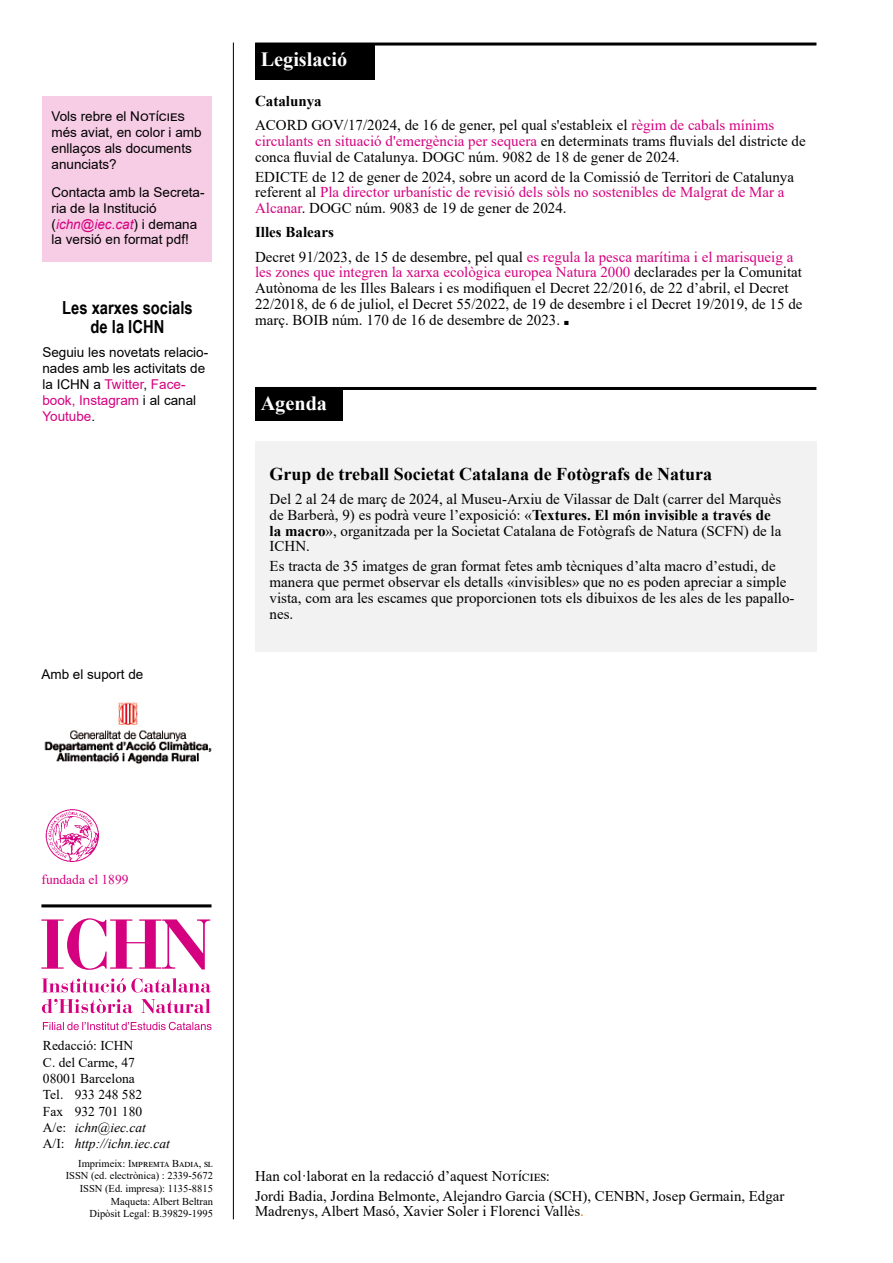
<style>
.page{position:relative;width:893px;height:1263px;background:#fff}
.page>*{position:absolute;margin:0;border:0;box-sizing:border-box;transform-origin:0 0}
.t1{font:700 20.25px "Times New Roman";color:#fff}
.t2{font:700 18px "Times New Roman";color:#000}
.t3{font:700 18px/18.8px "Arial Narrow";color:#000;text-align:center}
.t4{font:15px/15.8px "Times New Roman";color:#000}
.t5{font:15px/24.3px "Times New Roman";color:#d5007f}
.t6{font:14.85px/19.8px "Times New Roman";color:#000}
.t7{font:13.5px/15.8px "Arial";color:#000}
.t8{font:13.5px/16.2px "Times New Roman";color:#000}
.t9{font:13.5px "Times New Roman";color:#d5007f}
.t10{font:10.5px/12.6px "Times New Roman";color:#000;text-align:right}
.s1{font-style:italic;color:#d5007f}
.s2{color:#d5007f}
.s3{font-weight:700}
.s4{font-weight:700;color:#000}
.s5{color:#000}
.s6{font-size:9px}
.s7{font-style:italic}
.s8{font-size:15px}
.s9{font-size:15px;color:#ed7004}
</style>
<div class="page">
<hr style="left:233px;top:43px;width:1px;height:1176px;background:#000">
<img style="left:45px;top:809px;width:54px;height:53px">
<hr style="left:41px;top:904px;width:171px;height:3px;background:#000">
<div style="left:43px;top:96px;width:169px;height:165px;background:#f7cce5"></div>
<svg style="left:42px;top:978px;width:169px;height:35px"></svg>
<svg style="left:41px;top:918px;width:169px;height:52px"></svg>
<svg style="left:43px;top:1022px;width:169px;height:8px"></svg>
<div style="left:255px;top:389px;width:87px;height:32px;background:#000"></div>
<hr style="left:255px;top:387px;width:561px;height:3px;background:#000">
<img style="left:44px;top:702px;width:168px;height:62px">
<div style="left:255px;top:441px;width:561px;height:211px;background:#f2f2f2"></div>
<div style="left:255px;top:44px;width:119px;height:36px;background:#000"></div>
<hr style="left:255px;top:43px;width:561px;height:3px;background:#000">
<p class="t7" style="left:52px;top:109px;width:152px">Vols rebre el Notícies més aviat, en color i amb enllaços als documents anunciats?</p>
<p class="t7" style="left:52px;top:184px;width:155px">Contacta amb la Secreta&shy;ria de la Institució (<span class="s1">ichn@iec.cat</span>) i demana la versió en format pdf!</p>
<p class="t3" style="left:62px;top:297px;width:132px">Les xarxes socials de la ICHN</p>
<p class="t7" style="left:42px;top:344px;width:167px">Seguiu les novetats relacio&shy;nades amb les activitats de la ICHN a <span class="s2">Twitter</span>, <span class="s2">Face&shy;book, Instagram</span> i al canal<br><span class="s2">Youtube</span>.</p>
<p class="t7" style="left:41px;top:666px;width:104px">Amb el suport de</p>
<h1 class="t1" style="left:261px;top:45px;width:88px">Legislació</h1>
<p class="t4" style="left:255px;top:88px;width:521px;line-height:24.3px"><span class="s3">Catalunya<br></span>ACORD GOV/17/2024, de 16 de gener, pel qual s'estableix el <span class="s2">règim de cabals mínims</span></p>
<p class="t4" style="left:255px;top:132px;width:552px"><span class="s2">circulants en situació d'emergència per sequera</span> en determinats trams fluvials del districte de conca fluvial de Catalunya. DOGC núm. 9082 de 18 de gener de 2024.</p>
<p class="t4" style="left:255px;top:168px;width:540px">EDICTE de 12 de gener de 2024, sobre un acord de la Comissió de Territori de Catalunya referent al <span class="s2">Pla director urbanístic de revisió dels sòls no sostenibles de Malgrat de Mar a<br>Alcanar</span>. DOGC núm. 9083 de 19 de gener de 2024.</p>
<p class="t5" style="left:255px;top:220px;width:540px"><span class="s4">Illes Balears<br></span><span class="s5">Decret 91/2023, de 15 de desembre, pel qual</span> es regula la pesca marítima i el marisqueig a</p>
<p class="t4" style="left:255px;top:264px;width:549px"><span class="s2">les zones que integren la xarxa ecològica europea Natura 2000</span> declarades per la Comunitat Autònoma de les Illes Balears i es modifiquen el Decret 22/2016, de 22 d’abril, el Decret 22/2018, de 6 de juliol, el Decret 55/2022, de 19 de desembre i el Decret 19/2019, de 15 de març. BOIB núm. 170 de 16 de desembre de 2023. <span class="s6">■</span></p>
<h1 class="t1" style="left:261px;top:388px;width:68px">Agenda</h1>
<p class="t2" style="left:270px;top:461px;width:444px">Grup de treball Societat Catalana de Fotògrafs de Natura</p>
<p class="t4" style="left:270px;top:491px;width:513px">Del 2 al 24 de març de 2024, al Museu-Arxiu de Vilassar de Dalt (carrer del Marquès de Barberà, 9) es podrà veure l’exposició: «<span class="s3">Textures. El món invisible a través de la macro</span>», organitzada per la Societat Catalana de Fotògrafs de Natura (SCFN) de la ICHN.</p>
<p class="t4" style="left:270px;top:558px;width:526px">Es tracta de 35 imatges de gran format fetes amb tècniques d’alta macro d’estudi, de manera que permet observar els detalls «invisibles» que no es poden apreciar a simple vista, com ara les escames que proporcionen tots els dibuixos de les ales de les papallo&shy;nes.</p>
<p class="t9" style="left:42px;top:870px;width:88px">fundada el 1899</p>
<p class="t8" style="left:43px;top:1037px;width:129px">Redacció: ICHN<br>C. del Carme, 47<br>08001 Barcelona<br>Tel. 933 248 582<br>Fax 932 701 180<br>A/e: <span class="s7">ichn@iec.cat<br></span>A/I: <span class="s7">http://ichn.iec.cat</span></p>
<p class="t10" style="left:66px;top:1157px;width:149px">Imprimeix: Impremta Badia, sl<br>ISSN (ed. electrònica) : 2339-5672<br>ISSN (Ed. impresa): 1135-8815<br>Maqueta: Albert Beltran<br>Dipòsit Legal: B.39829-1995</p>
<p class="t6" style="left:255px;top:1165px;width:531px">Han col·laborat en la redacció d’aquest Notícies:<br>Jordi Badia, Jordina Belmonte, Alejandro Garcia (SCH), CENBN, Josep Germain, Edgar</p>
<p class="t6" style="left:255px;top:1201px;width:330px">Madrenys, Albert Masó, Xavier Soler i <span class="s8">Florenci Vallès</span><span class="s9">.</span></p>
</div>
